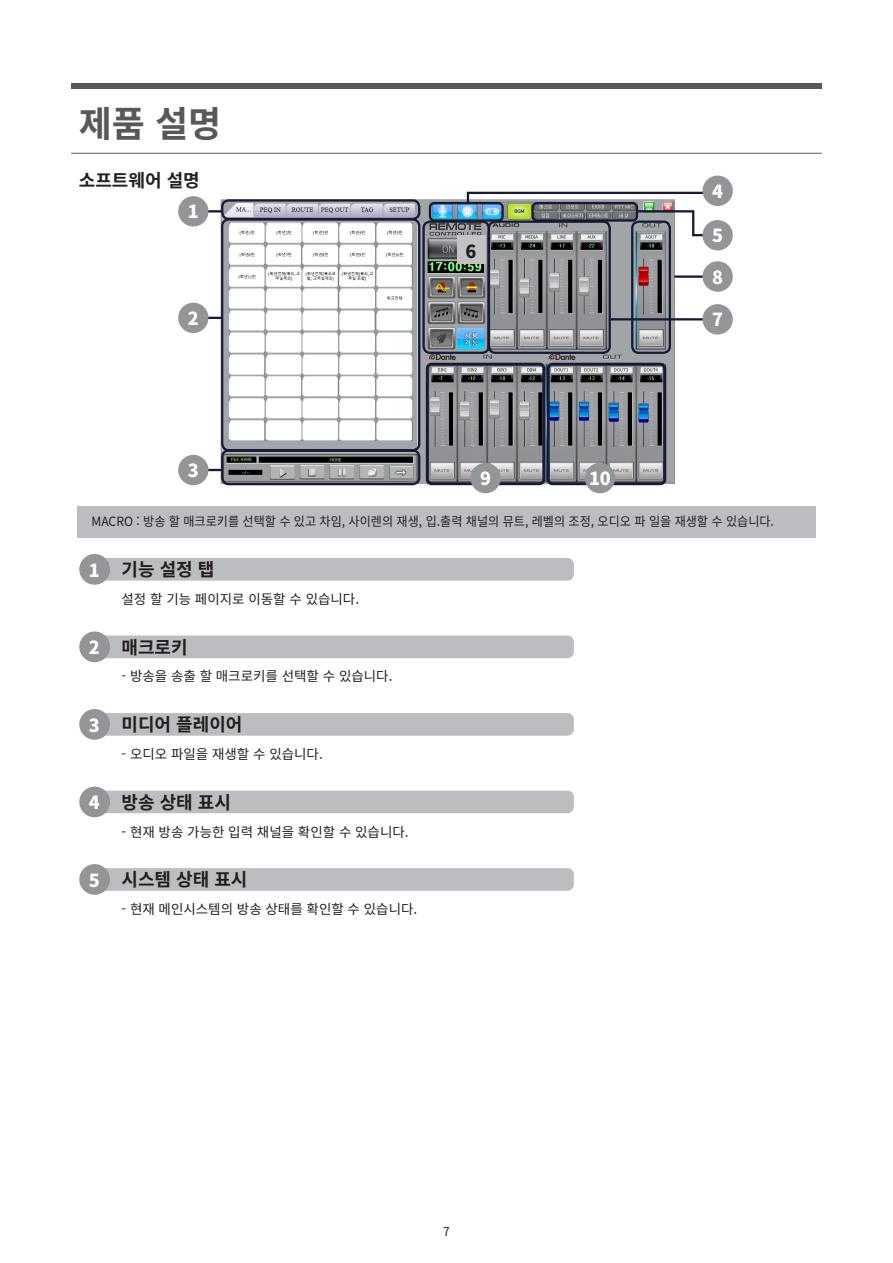
<style>
.page{position:relative;width:893px;height:1263px;background:#fff}
.page>*{position:absolute;margin:0;border:0;box-sizing:border-box;transform-origin:0 0}
.t1{font:700 36px "Noto Sans CJ Kkr";color:#57585a}
.t2{font:700 18px "Noto Sans CJ Kkr";color:#231f20}
.t3{font:900 18px "Noto Sans CJ Kkr";color:#fff}
.t4{font:900 18px "Noto Sans CJ Kkr";color:#231f20}
.t5{font:13.5px "Noto Sans CJ Kkr";color:#231f20}
.t6{font:12.75px "Noto Sans CJ Kkr";color:#231f20;scale:.95 1}
.t7{font:12px "Noto Sans CJ Kkr";color:#231f20}
.s1{font-weight:900;color:#fff}
</style>
<div class="page">
<hr style="left:71px;top:153px;width:751px;height:1px;background:#5a5e5f">
<div style="left:71px;top:83px;width:751px;height:5px;background:#57585a"></div>
<div style="left:91px;top:558px;width:483px;height:23px;background:#bcbdc0;border-radius:6px"></div>
<div style="left:79px;top:554px;width:31px;height:31px;background:#939598;border-radius:50%"></div>
<div style="left:77px;top:506px;width:739px;height:31px;background:#bcbdc0"></div>
<div style="left:91px;top:635px;width:483px;height:23px;background:#bcbdc0;border-radius:6px"></div>
<div style="left:79px;top:631px;width:31px;height:31px;background:#939598;border-radius:50%"></div>
<div style="left:91px;top:713px;width:483px;height:23px;background:#bcbdc0;border-radius:6px"></div>
<div style="left:79px;top:709px;width:31px;height:31px;background:#939598;border-radius:50%"></div>
<div style="left:91px;top:791px;width:483px;height:22px;background:#bcbdc0;border-radius:6px"></div>
<div style="left:79px;top:786px;width:31px;height:31px;background:#939598;border-radius:50%"></div>
<div style="left:91px;top:868px;width:483px;height:23px;background:#bcbdc0;border-radius:6px"></div>
<div style="left:79px;top:864px;width:31px;height:31px;background:#939598;border-radius:50%"></div>
<img style="left:210px;top:212px;width:465px;height:281px">
<svg style="left:220px;top:199px;width:202px;height:287px"></svg>
<div style="left:426px;top:363px;width:119px;height:122px;border:3px solid #181a38;border-radius:4px"></div>
<svg style="left:421px;top:191px;width:291px;height:164px;background:#93979a"></svg>
<hr style="left:674px;top:275px;width:36px;height:3px;background:#171a37">
<hr style="left:611px;top:318px;width:99px;height:2px;background:#171a37">
<svg style="left:208px;top:210px;width:13px;height:2px"></svg>
<svg style="left:208px;top:317px;width:13px;height:2px"></svg>
<svg style="left:208px;top:469px;width:13px;height:2px"></svg>
<div style="left:547px;top:363px;width:119px;height:122px;border:3px solid #181a38;border-radius:4px"></div>
<div style="left:429px;top:202px;width:75px;height:20px;border:2px solid #171a37;border-radius:4px"></div>
<div style="left:531px;top:202px;width:107px;height:20px;border:2px solid #171a37;border-radius:4px"></div>
<div style="left:457px;top:235px;width:29px;height:29px;background:#c2c3c6"></div>
<div style="left:702px;top:176px;width:31px;height:30px;background:#939598;border-radius:50%"></div>
<div style="left:178px;top:196px;width:30px;height:31px;background:#939598;border-radius:50%"></div>
<div style="left:178px;top:303px;width:30px;height:30px;background:#939598;border-radius:50%"></div>
<div style="left:178px;top:455px;width:30px;height:30px;background:#939598;border-radius:50%"></div>
<div style="left:702px;top:220px;width:31px;height:30px;background:#939598;border-radius:50%"></div>
<div style="left:702px;top:261px;width:31px;height:31px;background:#939598;border-radius:50%"></div>
<div style="left:702px;top:304px;width:31px;height:31px;background:#939598;border-radius:50%"></div>
<div style="left:585px;top:463px;width:30px;height:30px;background:#939598;border-radius:50%"></div>
<div style="left:470px;top:463px;width:31px;height:30px;background:#939598;border-radius:50%"></div>
<h1 class="t1" style="left:79px;top:103px;width:144px">제품 설명</h1>
<h2 class="t2" style="left:79px;top:171px;width:122px">소프트웨어 설명</h2>
<h2 class="t3" style="left:188px;top:202px;width:12px">1</h2>
<h2 class="t3" style="left:188px;top:308px;width:12px">2</h2>
<h2 class="t3" style="left:188px;top:460px;width:12px">3</h2>
<h2 class="t4" style="left:466px;top:241px;width:12px">6</h2>
<h2 class="t3" style="left:480px;top:468px;width:12px">9</h2>
<h2 class="t3" style="left:589px;top:468px;width:23px">10</h2>
<h2 class="t3" style="left:712px;top:181px;width:12px">4</h2>
<h2 class="t3" style="left:712px;top:225px;width:12px">5</h2>
<h2 class="t3" style="left:712px;top:267px;width:12px">8</h2>
<h2 class="t3" style="left:712px;top:310px;width:12px">7</h2>
<p class="t6" style="left:92px;top:514px;width:720px">MACRO : 방송 할 매크로키를 선택할 수 있고 차임, 사이렌의 재생, 입.출력 채널의 뮤트, 레벨의 조정, 오디오 파 일을 재생할 수 있습니다.</p>
<h2 class="t2" style="left:89px;top:559px;width:127px"><span class="s1">1</span> 기능 설정 탭</h2>
<p class="t5" style="left:122px;top:591px;width:239px">설정 할 기능 페이지로 이동할 수 있습니다.</p>
<h2 class="t2" style="left:89px;top:637px;width:100px"><span class="s1">2</span> 매크로키</h2>
<p class="t5" style="left:122px;top:669px;width:272px">- 방송을 송출 할 매크로키를 선택할 수 있습니다.</p>
<h2 class="t2" style="left:89px;top:715px;width:155px"><span class="s1">3</span> 미디어 플레이어</h2>
<p class="t5" style="left:122px;top:746px;width:203px">- 오디오 파일을 재생할 수 있습니다.</p>
<h2 class="t2" style="left:89px;top:792px;width:143px"><span class="s1">4</span> 방송 상태 표시</h2>
<p class="t5" style="left:122px;top:824px;width:289px">- 현재 방송 가능한 입력 채널을 확인할 수 있습니다.</p>
<h2 class="t2" style="left:89px;top:870px;width:160px"><span class="s1">5</span> 시스템 상태 표시</h2>
<p class="t5" style="left:122px;top:901px;width:297px">- 현재 메인시스템의 방송 상태를 확인할 수 있습니다.</p>
<p class="t7" style="left:443px;top:1225px;width:8px">7</p>
</div>
